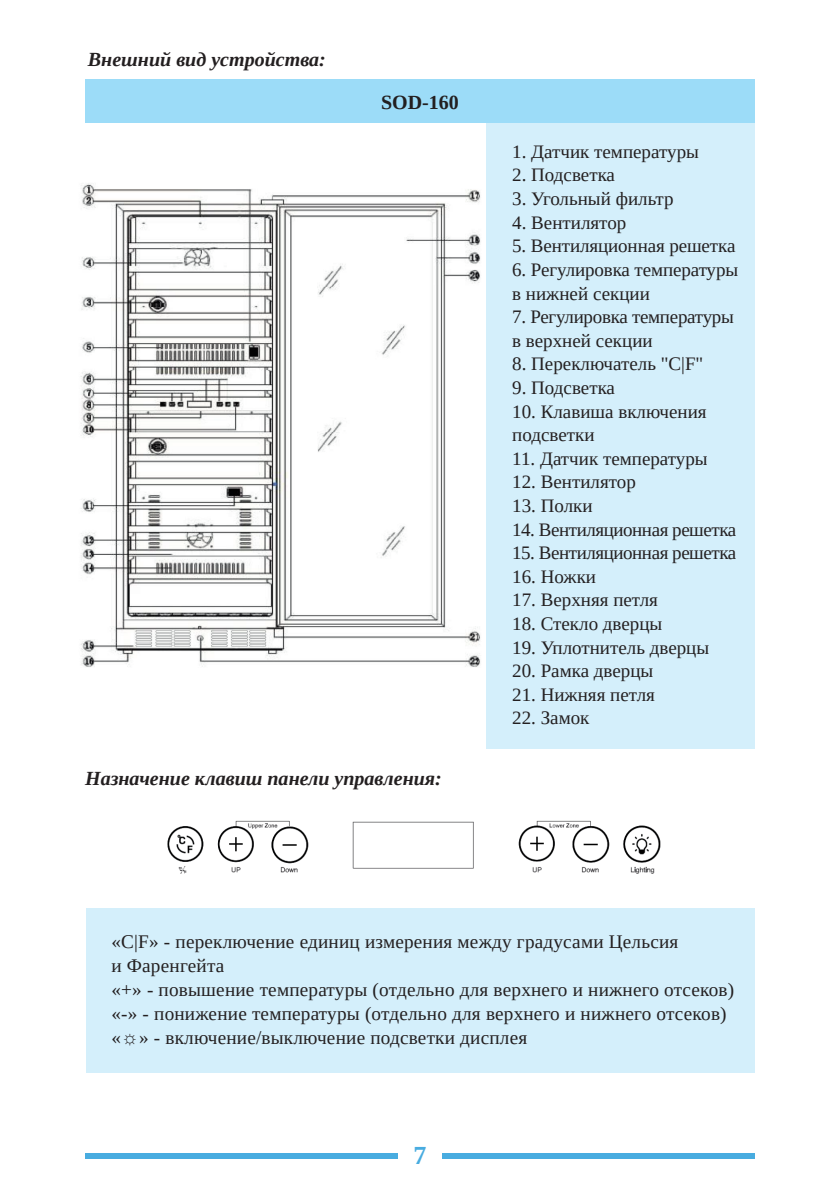
<style>
.page{position:relative;width:840px;height:1191px;background:#fff}
.page>*{position:absolute;margin:0;border:0;box-sizing:border-box;transform-origin:0 0}
.t1{font:700 26px "Liberation Serif";color:#48ace0}
.t2{font:italic 700 20px "Liberation Serif";color:#231f20}
.t3{font:700 20px "Liberation Serif";color:#231f20}
.t4{font:19.2px/24px "Liberation Serif";letter-spacing:.01em;color:#231f20}
.t5{font:19px/23.6px "Liberation Serif";color:#231f20}
.t6{font:19px "Liberation Serif";letter-spacing:-.025em;color:#231f20}
</style>
<div class="page">
<img style="left:81px;top:183px;width:400px;height:484px">
<div style="left:85px;top:1152px;width:312px;height:6px;background:#48ace0"></div>
<div style="left:442px;top:1152px;width:312px;height:6px;background:#48ace0"></div>
<div style="left:486px;top:120px;width:268px;height:629px;background:#d4effb"></div>
<div style="left:85px;top:79px;width:669px;height:44px;background:#9cdcf8"></div>
<div style="left:86px;top:908px;width:668px;height:164px;background:#d4effb"></div>
<img style="left:167px;top:820px;width:494px;height:54px">
<p class="t2" style="left:88px;top:46px;width:239px">Внешний вид устройства:</p>
<p class="t3" style="left:381px;top:89px;width:79px">SOD-160</p>
<p class="t2" style="left:85px;top:766px;width:358px">Назначение клавиш панели управления:</p>
<p class="t5" style="left:512px;top:140px;width:188px">1. Датчик температуры</p>
<p class="t5" style="left:512px;top:163px;width:104px">2. Подсветка</p>
<p class="t5" style="left:512px;top:187px;width:163px">3. Угольный фильтр</p>
<p class="t5" style="left:512px;top:210px;width:116px">4. Вентилятор</p>
<p class="t5" style="left:512px;top:234px;width:224px">5. Вентиляционная решетка</p>
<p class="t5" style="left:512px;top:258px;width:227px">6. Регулировка температуры в нижней секции</p>
<p class="t5" style="left:512px;top:305px;width:223px">7. Регулировка температуры в верхней секции</p>
<p class="t5" style="left:512px;top:352px;width:192px">8. Переключатель "C|F"</p>
<p class="t5" style="left:512px;top:376px;width:104px">9. Подсветка</p>
<p class="t5" style="left:512px;top:399px;width:196px">10. Клавиша включения подсветки</p>
<p class="t5" style="left:512px;top:446px;width:197px">11. Датчик температуры</p>
<p class="t5" style="left:512px;top:470px;width:125px">12. Вентилятор</p>
<p class="t5" style="left:512px;top:494px;width:82px">13. Полки</p>
<p class="t6" style="left:512px;top:517px;width:225px">14. Вентиляционная решетка</p>
<p class="t6" style="left:512px;top:540px;width:225px">15. Вентиляционная решетка</p>
<p class="t5" style="left:512px;top:564px;width:85px">16. Ножки</p>
<p class="t5" style="left:512px;top:588px;width:147px">17. Верхняя петля</p>
<p class="t5" style="left:512px;top:612px;width:152px">18. Стекло дверцы</p>
<p class="t5" style="left:512px;top:635px;width:198px">19. Уплотнитель дверцы</p>
<p class="t5" style="left:512px;top:659px;width:143px">20. Рамка дверцы</p>
<p class="t5" style="left:512px;top:682px;width:144px">21. Нижняя петля</p>
<p class="t5" style="left:512px;top:706px;width:79px">22. Замок</p>
<p class="t4" style="left:111px;top:930px;width:624px">«C|F» - переключение единиц измерения между градусами Цельсия<br>и Фаренгейта<br>«+» - повышение температуры (отдельно для верхнего и нижнего отсеков) «-» - понижение температуры (отдельно для верхнего и нижнего отсеков) «☼» - включение/выключение подсветки дисплея</p>
<h1 class="t1" style="left:413px;top:1138px;width:14px">7</h1>
</div>
